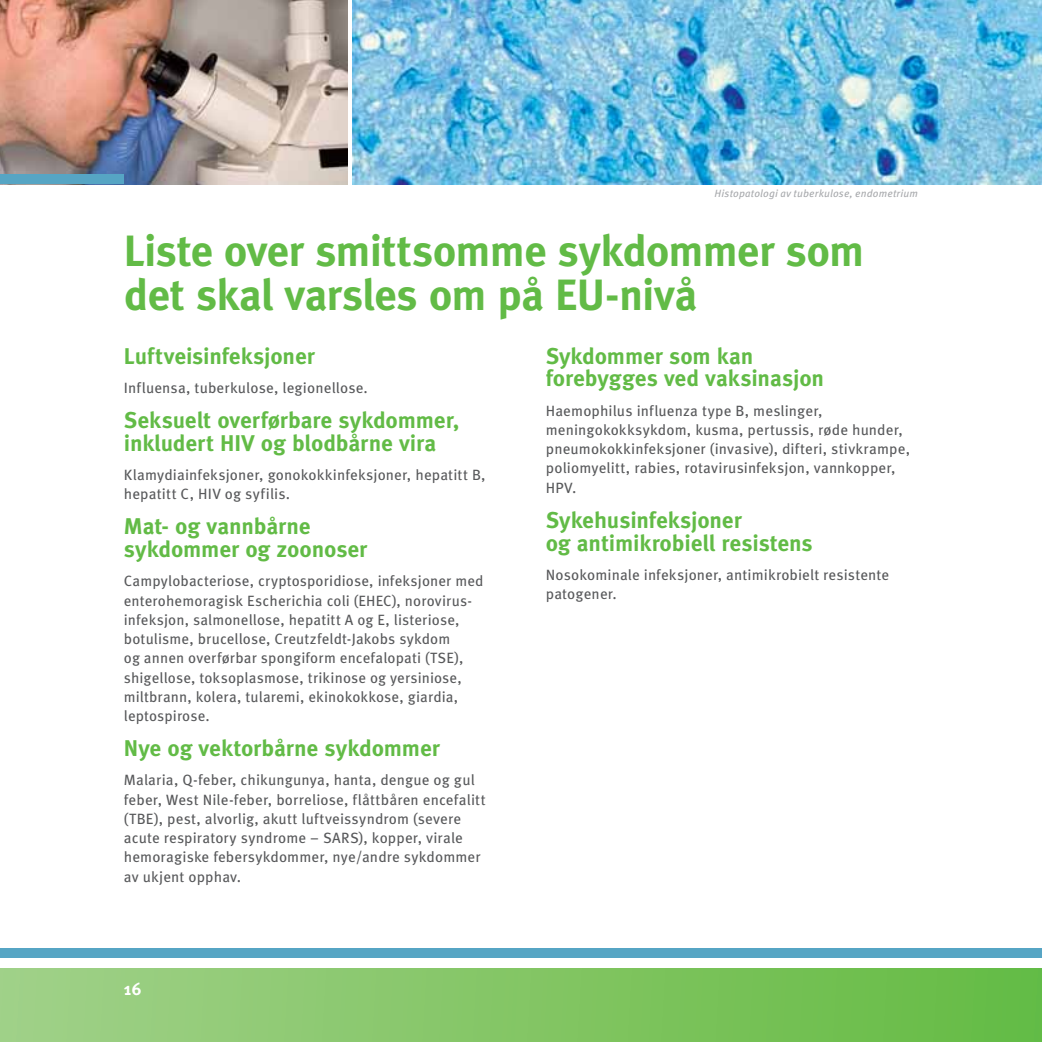
<style>
.page{position:relative;width:1042px;height:1042px;background:#fff}
.page>*{position:absolute;margin:0;border:0;box-sizing:border-box;transform-origin:0 0}
.t1{font:700 43.75px/43.8px "Meta Pro";letter-spacing:-.02em;color:#62bb46}
.t2{font:700 22.75px/22.8px "Meta Pro";letter-spacing:-.01em;color:#62bb46}
.t3{font:700 17.5px "Meta Pro";color:#fff}
.t4{font:14.88px/19.2px "Meta Pro";letter-spacing:.01em;color:#58595b}
.t5{font:italic 10.5px "Meta Pro";letter-spacing:.02em;color:#a7a9ac}
</style>
<div class="page">
<img style="left:0;top:0;width:347px;height:184px">
<img style="left:352px;top:0;width:689px;height:184px">
<div style="left:0;top:174px;width:124px;height:10px;background:#56a5c4"></div>
<div style="left:0;top:948px;width:1041px;height:10px;background:#56a5c4"></div>
<svg style="left:0;top:968px;width:1041px;height:74px;background:#82c565"></svg>
<p class="t5" style="left:714px;top:190px;width:205px">Histopatologi av tuberkulose, endometrium</p>
<h1 class="t1" style="left:124px;top:234px;width:742px">Liste over smittsomme sykdommer som det skal varsles om på EU-nivå</h1>
<h2 class="t2" style="left:124px;top:347px;width:192px">Luftveisinfeksjoner</h2>
<p class="t4" style="left:124px;top:380px;width:245px">Influensa, tuberkulose, legionellose.</p>
<h2 class="t2" style="left:124px;top:411px;width:337px">Seksuelt overførbare sykdommer, inkludert HIV og blodbårne vira</h2>
<p class="t4" style="left:124px;top:467px;width:363px">Klamydiainfeksjoner, gonokokkinfeksjoner, hepatitt B, hepatitt C, HIV og syfilis.</p>
<h2 class="t2" style="left:124px;top:518px;width:245px">Mat- og vannbårne sykdommer og zoonoser</h2>
<p class="t4" style="left:124px;top:573px;width:361px">Campylobacteriose, cryptosporidiose, infeksjoner med enterohemoragisk Escherichia coli (EHEC), norovirus&shy;infeksjon, salmonellose, hepatitt A og E, listeriose, botulisme, brucellose, Creutzfeldt-Jakobs sykdom<br>og annen overførbar spongiform encefalopati (TSE), shigellose, toksoplasmose, trikinose og yersiniose, miltbrann, kolera, tularemi, ekinokokkose, giardia, leptospirose.</p>
<h2 class="t2" style="left:124px;top:739px;width:317px">Nye og vektorbårne sykdommer</h2>
<p class="t4" style="left:124px;top:772px;width:363px">Malaria, Q-feber, chikungunya, hanta, dengue og gul feber, West Nile-feber, borreliose, flåttbåren encefalitt (TBE), pest, alvorlig, akutt luftveissyndrom (severe acute respiratory syndrome – SARS), kopper, virale hemoragiske febersykdommer, nye/andre sykdommer av ukjent opphav.</p>
<p class="t3" style="left:124px;top:982px;width:19px">16</p>
<h2 class="t2" style="left:545px;top:347px;width:280px">Sykdommer som kan forebygges ved vaksinasjon</h2>
<p class="t4" style="left:545px;top:402px;width:366px">Haemophilus influenza type B, meslinger, meningokokksykdom, kusma, pertussis, røde hunder, pneumokokkinfeksjoner (invasive), difteri, stivkrampe, poliomyelitt, rabies, rotavirusinfeksjon, vannkopper, HPV.</p>
<h2 class="t2" style="left:545px;top:511px;width:268px">Sykehusinfeksjoner<br>og antimikrobiell resistens</h2>
<p class="t4" style="left:545px;top:567px;width:345px">Nosokominale infeksjoner, antimikrobielt resistente patogener.</p>
</div>
